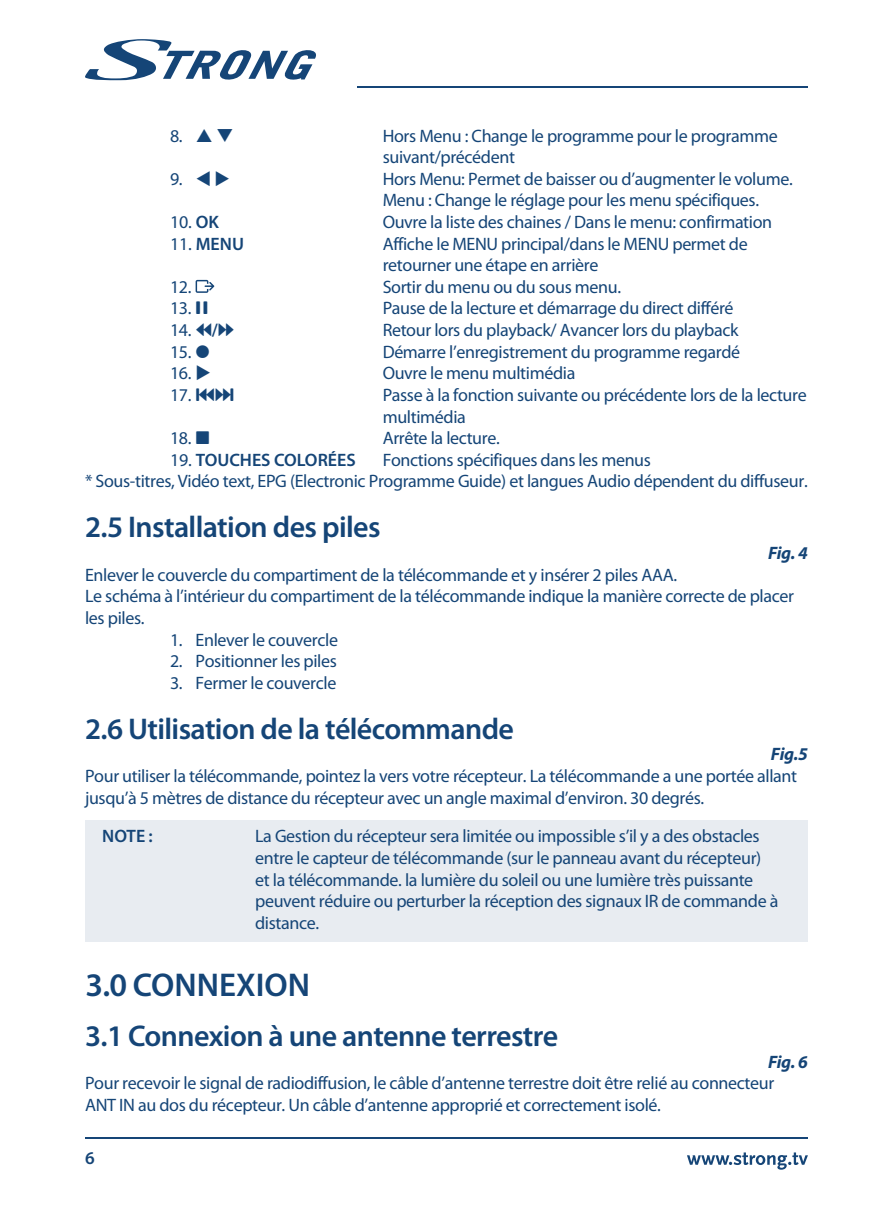
<style>
.page{position:relative;width:893px;height:1217px;background:#fff}
.page>*{position:absolute;margin:0;border:0;box-sizing:border-box;transform-origin:0 0}
.t1{font:600 33px "Myriad Pro";color:#154577}
.t2{font:600 30px "Myriad Pro";letter-spacing:-.02em;color:#154577}
.t3{font:18px/21.6px "Myriad Pro";letter-spacing:-.02em;color:#154577}
.t4{font:600 18px "Myriad Pro";color:#154577}
.t5{font:italic 700 18px "Myriad Pro";letter-spacing:-.02em;color:#154577}
.s1{font-weight:600}
.s2{font-weight:400}
.s3{font-family:"Guifxv 2 Transports"}
</style>
<div class="page">
<div style="left:85px;top:820px;width:723px;height:121px;background:#e8ecf1"></div>
<svg style="left:196px;top:280px;width:18px;height:13px"></svg>
<svg style="left:85px;top:39px;width:231px;height:42px"></svg>
<hr style="left:358px;top:87px;width:450px;height:1px;background:#154577">
<hr style="left:86px;top:1137px;width:722px;height:1px;background:#154577">
<svg style="left:687px;top:1152px;width:121px;height:17px"></svg>
<p class="t3" style="left:170px;top:125px;width:65px">8. ❑</p>
<p class="t3" style="left:383px;top:125px;width:396px">Hors Menu : Change le programme pour le programme suivant/précédent</p>
<p class="t3" style="left:170px;top:168px;width:62px">9. ▼◆</p>
<p class="t3" style="left:383px;top:168px;width:412px">Hors Menu: Permet de baisser ou d’augmenter le volume.<br>Menu : Change le réglage pour les menu spécifiques.</p>
<p class="t3" style="left:170px;top:212px;width:50px">10. <span class="s1">OK</span></p>
<p class="t3" style="left:383px;top:212px;width:391px">Ouvre la liste des chaines / Dans le menu: confirmation</p>
<p class="t4" style="left:170px;top:234px;width:75px"><span class="s2">11.</span> MENU</p>
<p class="t3" style="left:383px;top:233px;width:366px">Affiche le MENU principal/dans le MENU permet de retourner une étape en arrière</p>
<p class="t3" style="left:170px;top:276px;width:23px">12.</p>
<p class="t3" style="left:383px;top:276px;width:240px">Sortir du menu ou du sous menu.</p>
<p class="t3" style="left:170px;top:298px;width:40px">13. <span class="s3">2</span></p>
<p class="t3" style="left:383px;top:298px;width:352px">Pause de la lecture et démarrage du direct différé</p>
<p class="t3" style="left:170px;top:320px;width:66px">14. <span class="s3">5</span><span class="s1">/</span><span class="s3">6</span></p>
<p class="t3" style="left:383px;top:320px;width:357px">Retour lors du playback/ Avancer lors du playback</p>
<p class="t3" style="left:170px;top:341px;width:41px">15. <span class="s3">4</span></p>
<p class="t3" style="left:383px;top:341px;width:359px">Démarre l’enregistrement du programme regardé</p>
<p class="t3" style="left:170px;top:363px;width:43px">16. ◆</p>
<p class="t3" style="left:383px;top:363px;width:194px">Ouvre le menu multimédia</p>
<p class="t3" style="left:170px;top:384px;width:66px">17. <span class="s3">78</span></p>
<p class="t3" style="left:383px;top:384px;width:425px">Passe à la fonction suivante ou précédente lors de la lecture multimédia</p>
<p class="t3" style="left:170px;top:428px;width:41px">18. <span class="s3">3</span></p>
<p class="t3" style="left:383px;top:428px;width:119px">Arrête la lecture.</p>
<p class="t4" style="left:170px;top:450px;width:187px"><span class="s2">19.</span> TOUCHES COLORÉES</p>
<p class="t3" style="left:85px;top:449px;width:724px;text-indent:298px">Fonctions spécifiques dans les menus<br>* Sous-titres, Vidéo text, EPG (Electronic Programme Guide) et langues Audio dépendent du diffuseur.</p>
<h2 class="t2" style="left:85px;top:512px;width:297px">2.5 Installation des piles</h2>
<p class="t5" style="left:768px;top:546px;width:41px">Fig. 4</p>
<p class="t3" style="left:85px;top:564px;width:710px">Enlever le couvercle du compartiment de la télécommande et y insérer 2 piles AAA.<br>Le schéma à l’intérieur du compartiment de la télécommande indique la manière correcte de placer les piles.</p>
<p class="t3" style="left:170px;top:629px;width:169px">1. Enlever le couvercle</p>
<p class="t3" style="left:170px;top:650px;width:168px">2. Positionner les piles</p>
<p class="t3" style="left:170px;top:672px;width:168px">3. Fermer le couvercle</p>
<h2 class="t2" style="left:85px;top:713px;width:430px">2.6 Utilisation de la télécommande</h2>
<p class="t5" style="left:771px;top:747px;width:38px">Fig.5</p>
<p class="t3" style="left:85px;top:765px;width:714px">Pour utiliser la télécommande, pointez la vers votre récepteur. La télécommande a une portée allant jusqu’à 5 mètres de distance du récepteur avec un angle maximal d’environ. 30 degrés.</p>
<p class="t4" style="left:102px;top:827px;width:52px">NOTE :</p>
<p class="t3" style="left:255px;top:825px;width:525px">La Gestion du récepteur sera limitée ou impossible s’il y a des obstacles entre le capteur de télécommande (sur le panneau avant du récepteur) et la télécommande. la lumière du soleil ou une lumière très puissante peuvent réduire ou perturber la réception des signaux IR de commande à distance.</p>
<h1 class="t1" style="left:85px;top:968px;width:226px">3.0 CONNEXION</h1>
<h2 class="t2" style="left:85px;top:1020px;width:475px">3.1 Connexion à une antenne terrestre</h2>
<p class="t5" style="left:768px;top:1054px;width:41px">Fig. 6</p>
<p class="t3" style="left:85px;top:1072px;width:691px">Pour recevoir le signal de radiodiffusion, le câble d’antenne terrestre doit être relié au connecteur<br>ANT IN au dos du récepteur. Un câble d’antenne approprié et correctement isolé.</p>
<p class="t4" style="left:85px;top:1148px;width:11px">6</p>
</div>
